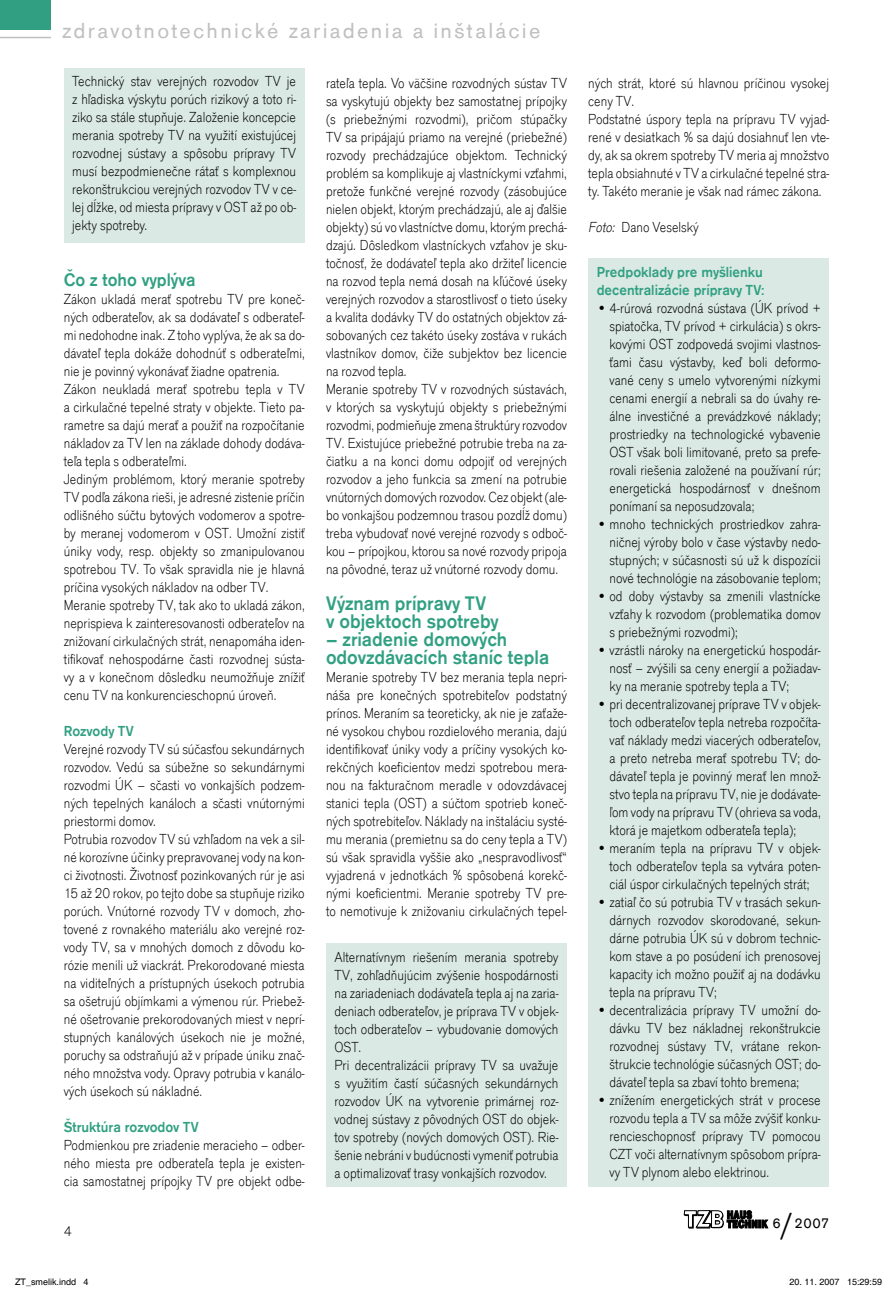
<style>
.page{position:relative;width:893px;height:1290px;background:#fff}
.page>*{position:absolute;margin:0;border:0;box-sizing:border-box;transform-origin:0 0}
.t1{font:22.5px "Accius TEE";letter-spacing:.1em;color:#c0c0c0}
.titul2{font:500 20.25px/18px "Accius TEE";color:#31a082;scale:.95 1}
.titul3{font:500 18.75px "Accius TEE";color:#31a082;scale:.95 1}
.text{font:300 15px/18px "Accius TEE";color:#000;text-align:justify;scale:.93 1}
.odstavec{font:300 15px/18px "Accius TEE";color:#000;text-align:justify}
.titul4{font:500 15px/18px "Accius TEE";color:#31a082;scale:.95 1}
.azutor__foto{font:300 15px "Accius TEE";color:#000;scale:.93 1}
.t2{font:15px "Accius TEE";color:#000}
.text-2{font:300 15px "Accius TEE";color:#000}
.t3{font:9px "Helvetica";color:#000}
.s1{font-style:italic}
.s2{font-size:30px}
</style>
<div class="page">
<div style="left:0;top:0;width:51px;height:30px;background:#31a082"></div>
<hr style="left:0;top:37px;width:51px;height:1px;background:#c0c0c0">
<svg style="left:684px;top:1186px;width:84px;height:42px"></svg>
<div style="left:588px;top:258px;width:241px;height:928px;background:#dae9e3"></div>
<div style="left:326px;top:943px;width:241px;height:243px;background:#dae9e3"></div>
<div style="left:64px;top:68px;width:241px;height:174px;background:#dae9e3"></div>
<h1 class="t1" style="left:62px;top:18px;width:480px">zdravotnotechnické zariadenia a inštalácie</h1>
<p class="text" style="left:72px;top:72px;width:242px">Technický stav verejných rozvodov TV je z h¾adiska výskytu porúch rizikový a toto ri&shy;ziko sa stále stupòuje. Založenie koncepcie merania spotreby TV na využití existujúcej rozvodnej sústavy a spôsobu prípravy TV musí bezpodmieneène rátaś s komplexnou rekonštrukciou verejných rozvodov TV v ce&shy;lej dåžke, od miesta prípravy v OST až po ob&shy;jekty spotreby.</p>
<p class="titul3" style="left:64px;top:270px;width:140px">Èo z toho vyplýva</p>
<p class="text" style="left:64px;top:291px;width:261px">Zákon ukladá meraś spotrebu TV pre koneè&shy;ných odberate¾ov, ak sa dodávate¾ s odberate¾- mi nedohodne inak. Z toho vyplýva, že ak sa do&shy;dávate¾ tepla dokáže dohodnúś s odberate¾mi, nie je povinný vykonávaś žiadne opatrenia.</p>
<p class="text" style="left:64px;top:381px;width:261px">Zákon neukladá meraś spotrebu tepla v TV a cirkulaèné tepelné straty v objekte. Tieto pa&shy;rametre sa dajú meraś a použiś na rozpoèítanie nákladov za TV len na základe dohody dodáva&shy;te¾a tepla s odberate¾mi.</p>
<p class="text" style="left:64px;top:471px;width:261px">Jediným problémom, ktorý meranie spotreby TV pod¾a zákona rieši, je adresné zistenie príèin odlišného súètu bytových vodomerov a spotre&shy;by meranej vodomerom v OST. Umožní zistiś úniky vody, resp. objekty so zmanipulovanou spotrebou TV. To však spravidla nie je hlavná príèina vysokých nákladov na odber TV.</p>
<p class="text" style="left:64px;top:597px;width:261px">Meranie spotreby TV, tak ako to ukladá zákon, neprispieva k zainteresovanosti odberate¾ov na znižovaní cirkulaèných strát, nenapomáha iden&shy;tifikovaś nehospodárne èasti rozvodnej sústa&shy;vy a v koneènom dôsledku neumožòuje znížiś cenu TV na konkurencieschopnú úroveò.</p>
<p class="titul4" style="left:64px;top:723px;width:75px">Rozvody TV</p>
<p class="text" style="left:64px;top:741px;width:261px">Verejné rozvody TV sú súèasśou sekundárnych rozvodov. Vedú sa súbežne so sekundárnymi rozvodmi ÚK – sèasti vo vonkajších podzem&shy;ných tepelných kanáloch a sèasti vnútornými priestormi domov.</p>
<p class="text" style="left:64px;top:831px;width:261px">Potrubia rozvodov TV sú vzh¾adom na vek a sil&shy;né korozívne úèinky prepravovanej vody na kon&shy;ci životnosti. Životnosś pozinkovaných rúr je asi 15 až 20 rokov, po tejto dobe sa stupòuje riziko porúch. Vnútorné rozvody TV v domoch, zho&shy;tovené z rovnakého materiálu ako verejné roz&shy;vody TV, sa v mnohých domoch z dôvodu ko&shy;rózie menili už viackrát. Prekorodované miesta na vidite¾ných a prístupných úsekoch potrubia sa ošetrujú objímkami a výmenou rúr. Priebež&shy;né ošetrovanie prekorodovaných miest v neprí&shy;stupných kanálových úsekoch nie je možné, poruchy sa odstraòujú až v prípade úniku znaè&shy;ného množstva vody. Opravy potrubia v kanálo&shy;vých úsekoch sú nákladné.</p>
<p class="titul4" style="left:64px;top:1119px;width:144px">Štruktúra rozvodov TV</p>
<p class="text" style="left:64px;top:1137px;width:261px">Podmienkou pre zriadenie meracieho – odber&shy;ného miesta pre odberate¾a tepla je existen&shy;cia samostatnej prípojky TV pre objekt odbe-</p>
<p class="text-2" style="left:64px;top:1223px;width:10px">4</p>
<p class="text" style="left:326px;top:75px;width:261px">rate¾a tepla. Vo väèšine rozvodných sústav TV sa vyskytujú objekty bez samostatnej prípojky (s priebežnými rozvodmi), prièom stúpaèky TV sa pripájajú priamo na verejné (priebežné) rozvody prechádzajúce objektom. Technický problém sa komplikuje aj vlastníckymi vzśahmi, pretože funkèné verejné rozvody (zásobujúce nielen objekt, ktorým prechádzajú, ale aj ïalšie objekty) sú vo vlastníctve domu, ktorým prechá&shy;dzajú. Dôsledkom vlastníckych vzśahov je sku&shy;toènosś, že dodávate¾ tepla ako držite¾ licencie na rozvod tepla nemá dosah na k¾úèové úseky verejných rozvodov a starostlivosś o tieto úseky a kvalita dodávky TV do ostatných objektov zá&shy;sobovaných cez takéto úseky zostáva v rukách vlastníkov domov, èiže subjektov bez licencie na rozvod tepla.</p>
<p class="text" style="left:326px;top:381px;width:261px">Meranie spotreby TV v rozvodných sústavách, v ktorých sa vyskytujú objekty s priebežnými rozvodmi, podmieòuje zmena štruktúry rozvodov TV. Existujúce priebežné potrubie treba na za&shy;èiatku a na konci domu odpojiś od verejných rozvodov a jeho funkcia sa zmení na potrubie vnútorných domových rozvodov. Cez objekt (ale&shy;bo vonkajšou podzemnou trasou pozdåž domu) treba vybudovaś nové verejné rozvody s odboè&shy;kou – prípojkou, ktorou sa nové rozvody pripoja na pôvodné, teraz už vnútorné rozvody domu.</p>
<p class="titul2" style="left:326px;top:595px;width:183px">Význam prípravy TV v objektoch spotreby</p>
<p class="titul2" style="left:326px;top:631px;width:237px">– zriadenie domových odovzdávacích staníc tepla</p>
<p class="text" style="left:326px;top:669px;width:261px">Meranie spotreby TV bez merania tepla nepri&shy;náša pre koneèných spotrebite¾ov podstatný prínos. Meraním sa teoreticky, ak nie je zaśaže&shy;né vysokou chybou rozdielového merania, dajú identifikovaś úniky vody a príèiny vysokých ko&shy;rekèných koeficientov medzi spotrebou mera&shy;nou na fakturaènom meradle v odovzdávacej stanici tepla (OST) a súètom spotrieb koneè&shy;ných spotrebite¾ov. Náklady na inštaláciu systé&shy;mu merania (premietnu sa do ceny tepla a TV) sú však spravidla vyššie ako „nespravodlivosś“ vyjadrená v jednotkách % spôsobená korekè&shy;nými koeficientmi. Meranie spotreby TV pre&shy;to nemotivuje k znižovaniu cirkulaèných tepel-</p>
<p class="text" style="left:334px;top:948px;width:242px">Alternatívnym riešením merania spotreby TV, zoh¾adòujúcim zvýšenie hospodárnosti na zariadeniach dodávate¾a tepla aj na zaria&shy;deniach odberate¾ov, je príprava TV v objek&shy;toch odberate¾ov – vybudovanie domových OST.</p>
<p class="text" style="left:334px;top:1056px;width:242px">Pri decentralizácii prípravy TV sa uvažuje s využitím èastí súèasných sekundárnych rozvodov ÚK na vytvorenie primárnej roz&shy;vodnej sústavy z pôvodných OST do objek&shy;tov spotreby (nových domových OST). Rie&shy;šenie nebráni v budúcnosti vymeniś potrubia a optimalizovaś trasy vonkajších rozvodov.</p>
<p class="text" style="left:588px;top:75px;width:261px">ných strát, ktoré sú hlavnou príèinou vysokej ceny TV.</p>
<p class="text" style="left:588px;top:111px;width:261px">Podstatné úspory tepla na prípravu TV vyjad&shy;rené v desiatkach % sa dajú dosiahnuś len vte&shy;dy, ak sa okrem spotreby TV meria aj množstvo tepla obsiahnuté v TV a cirkulaèné tepelné stra&shy;ty. Takéto meranie je však nad rámec zákona.</p>
<p class="azutor__foto" style="left:588px;top:219px;width:120px"><span class="s1">Foto:</span> Dano Veselský</p>
<p class="titul4" style="left:597px;top:263px;width:178px">Predpoklady pre myšlienku decentralizácie prípravy TV:</p>
<p class="odstavec" style="left:609px;top:299px;width:213px;text-indent:-13px">• 4-rúrová rozvodná sústava (ÚK prívod + spiatoèka, TV prívod + cirkulácia) s okrs&shy;kovými OST zodpovedá svojimi vlastnos&shy;śami èasu výstavby, keï boli deformo&shy;vané ceny s umelo vytvorenými nízkymi cenami energií a nebrali sa do úvahy re&shy;álne investièné a prevádzkové náklady; prostriedky na technologické vybavenie OST však boli limitované, preto sa prefe&shy;rovali riešenia založené na používaní rúr; energetická hospodárnosś v dnešnom ponímaní sa neposudzovala;</p>
<p class="odstavec" style="left:609px;top:515px;width:213px;text-indent:-13px">• mnoho technických prostriedkov zahra&shy;niènej výroby bolo v èase výstavby nedo&shy;stupných; v súèasnosti sú už k dispozícii nové technológie na zásobovanie teplom;</p>
<p class="odstavec" style="left:609px;top:587px;width:213px;text-indent:-13px">• od doby výstavby sa zmenili vlastnícke vzśahy k rozvodom (problematika domov s priebežnými rozvodmi);</p>
<p class="odstavec" style="left:609px;top:641px;width:213px;text-indent:-13px">• vzrástli nároky na energetickú hospodár&shy;nosś – zvýšili sa ceny energií a požiadav&shy;ky na meranie spotreby tepla a TV;</p>
<p class="odstavec" style="left:609px;top:695px;width:213px;text-indent:-13px">• pri decentralizovanej príprave TV v objek&shy;toch odberate¾ov tepla netreba rozpoèíta&shy;vaś náklady medzi viacerých odberate¾ov, a preto netreba meraś spotrebu TV; do&shy;dávate¾ tepla je povinný meraś len množ&shy;stvo tepla na prípravu TV, nie je dodávate-¾om vody na prípravu TV (ohrieva sa voda, ktorá je majetkom odberate¾a tepla);</p>
<p class="odstavec" style="left:609px;top:839px;width:213px;text-indent:-13px">• meraním tepla na prípravu TV v objek&shy;toch odberate¾ov tepla sa vytvára poten&shy;ciál úspor cirkulaèných tepelných strát;</p>
<p class="odstavec" style="left:609px;top:893px;width:213px;text-indent:-13px">• zatia¾ èo sú potrubia TV v trasách sekun&shy;dárnych rozvodov skorodované, sekun&shy;dárne potrubia ÚK sú v dobrom technic&shy;kom stave a po posúdení ich prenosovej kapacity ich možno použiś aj na dodávku tepla na prípravu TV;</p>
<p class="odstavec" style="left:609px;top:1001px;width:213px;text-indent:-13px">• decentralizácia prípravy TV umožní do&shy;dávku TV bez nákladnej rekonštrukcie rozvodnej sústavy TV, vrátane rekon&shy;štrukcie technológie súèasných OST; do&shy;dávate¾ tepla sa zbaví tohto bremena;</p>
<p class="odstavec" style="left:609px;top:1091px;width:213px;text-indent:-13px">• znížením energetických strát v procese rozvodu tepla a TV sa môže zvýšiś konku&shy;rencieschopnosś prípravy TV pomocou CZT voèi alternatívnym spôsobom prípra&shy;vy TV plynom alebo elektrinou.</p>
<p class="t2" style="left:772px;top:1215px;width:58px">6<span class="s2">/</span>2007</p>
<p class="t3" style="left:15px;top:1277px;width:75px">ZT_smelik.indd 4</p>
<p class="t3" style="left:789px;top:1277px;width:94px">20. 11. 2007 15:29:59</p>
</div>
